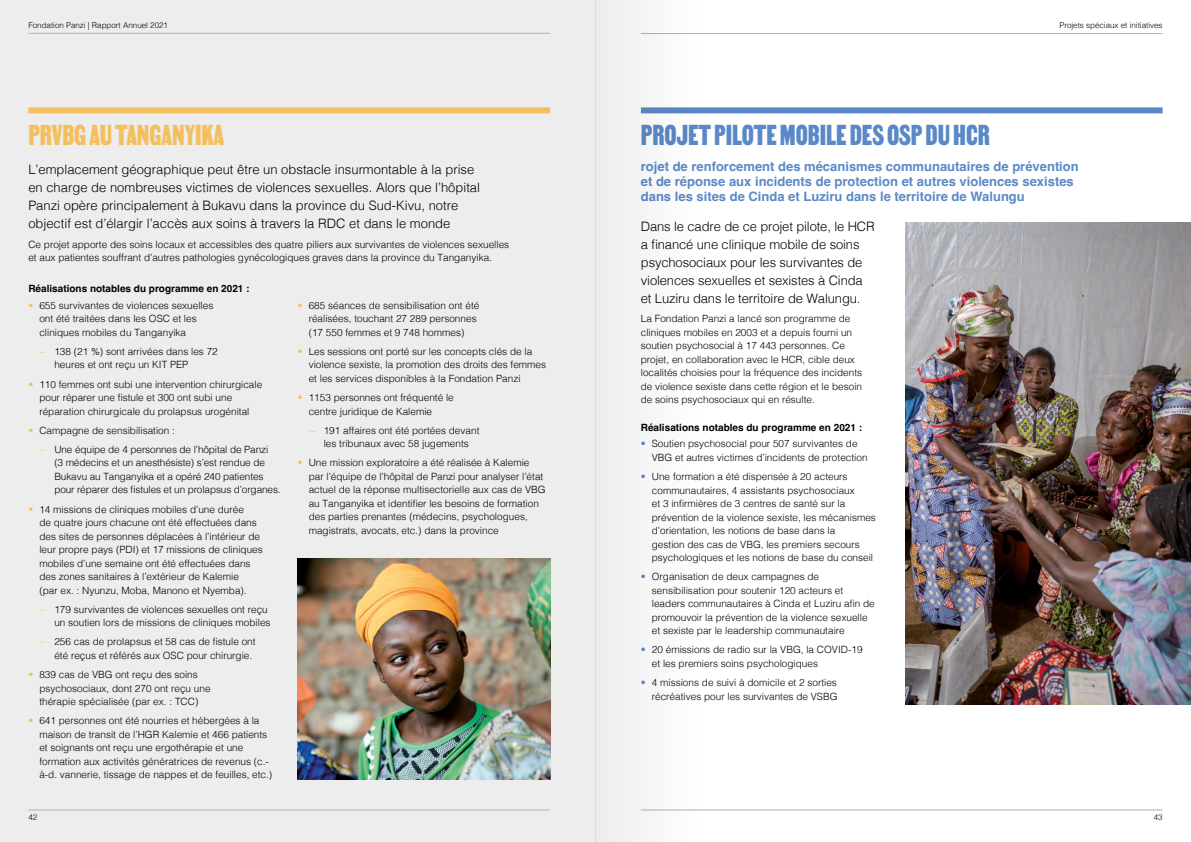
<style>
.page{position:relative;width:1191px;height:842px;background:#fff}
.page>*{position:absolute;margin:0;border:0;box-sizing:border-box;transform-origin:0 0}
.t1{font:34px "MARTIN";color:#5b89c7}
.t2{font:34px "MARTIN";color:#f4bf5f}
.t3{font:300 13px/18px "Helvetica";color:#000}
.t4{font:700 13px/15px "Helvetica";color:#5b89c7}
.t5{font:300 10px/13.5px "Helvetica";color:#000}
.t6{font:700 10px "Helvetica";color:#000}
.t7{font:300 8px "Helvetica";color:#000}
.s1{color:#f4bf5f}
.s2{color:#5b89c7}
</style>
<div class="page">
<div style="left:0;top:0;width:595px;height:842px;background:#ededed"></div>
<div style="left:28px;top:107px;width:522px;height:6px;background:#f4bf5f"></div>
<div style="left:641px;top:107px;width:521px;height:6px;background:#5b89c7"></div>
<img style="left:905px;top:222px;width:286px;height:482px">
<img style="left:298px;top:558px;width:252px;height:222px">
<hr style="left:28px;top:33px;width:522px;height:1px;background:#b3b2b2">
<hr style="left:641px;top:33px;width:521px;height:1px;background:#b3b2b2">
<hr style="left:28px;top:810px;width:522px;height:1px;background:#b3b2b2">
<hr style="left:641px;top:810px;width:521px;height:1px;background:#b3b2b2">
<div style="left:595px;top:0;width:116px;height:842px;background:#f6f6f6"></div>
<p class="t7" style="left:28px;top:19px;width:141px">Fondation Panzi | Rapport Annuel 2021</p>
<p class="t7" style="left:1059px;top:19px;width:105px">Projets spéciaux et initiatives</p>
<h1 class="t2" style="left:28px;top:115px;width:197px">PRVBG AU TANGANYIKA</h1>
<p class="t3" style="left:28px;top:160px;width:453px">L’emplacement géographique peut être un obstacle insurmontable à la prise en charge de nombreuses victimes de violences sexuelles. Alors que l’hôpital Panzi opère principalement à Bukavu dans la province du Sud-Kivu, notre objectif est d’élargir l’accès aux soins à travers la RDC et dans le monde</p>
<p class="t5" style="left:28px;top:237px;width:482px">Ce projet apporte des soins locaux et accessibles des quatre piliers aux survivantes de violences sexuelles et aux patientes souffrant d’autres pathologies gynécologiques graves dans la province du Tanganyika.</p>
<p class="t6" style="left:28px;top:283px;width:223px">Réalisations notables du programme en 2021 :</p>
<p class="t5" style="left:39px;top:298px;width:175px;text-indent:-11px"><span class="s1">•</span> 655 survivantes de violences sexuelles ont été traitées dans les OSC et les cliniques mobiles du Tanganyika</p>
<p class="t5" style="left:54px;top:344px;width:165px;text-indent:-14px"><span class="s1">–</span> 138 (21 %) sont arrivées dans les 72 heures et ont reçu un KIT PEP</p>
<p class="t5" style="left:39px;top:377px;width:224px;text-indent:-11px"><span class="s1">•</span> 110 femmes ont subi une intervention chirurgicale pour réparer une fistule et 300 ont subi une réparation chirurgicale du prolapsus urogénital</p>
<p class="t5" style="left:28px;top:423px;width:148px"><span class="s1">•</span> Campagne de sensibilisation :</p>
<p class="t5" style="left:54px;top:442px;width:228px;text-indent:-14px"><span class="s1">–</span> Une équipe de 4 personnes de l’hôpital de Panzi<br>(3 médecins et un anesthésiste) s’est rendue de Bukavu au Tanganyika et a opéré 240 patientes pour réparer des fistules et un prolapsus d’organes.</p>
<p class="t5" style="left:39px;top:502px;width:225px;text-indent:-11px"><span class="s1">•</span> 14 missions de cliniques mobiles d’une durée<br>de quatre jours chacune ont été effectuées dans des sites de personnes déplacées à l’intérieur de leur propre pays (PDI) et 17 missions de cliniques mobiles d’une semaine ont été effectuées dans des zones sanitaires à l’extérieur de Kalemie<br>(par ex. : Nyunzu, Moba, Manono et Nyemba).</p>
<p class="t5" style="left:40px;top:602px;width:232px;text-align:right"><span class="s1">–</span> 179 survivantes de violences sexuelles ont reçu un soutien lors de missions de cliniques mobiles</p>
<p class="t5" style="left:54px;top:634px;width:203px;text-indent:-14px"><span class="s1">–</span> 256 cas de prolapsus et 58 cas de fistule ont été reçus et référés aux OSC pour chirurgie.</p>
<p class="t5" style="left:39px;top:667px;width:173px;text-indent:-11px"><span class="s1">•</span> 839 cas de VBG ont reçu des soins psychosociaux, dont 270 ont reçu une thérapie spécialisée (par ex. : TCC)</p>
<p class="t5" style="left:39px;top:713px;width:234px;text-indent:-11px"><span class="s1">•</span> 641 personnes ont été nourries et hébergées à la maison de transit de l’HGR Kalemie et 466 patients et soignants ont reçu une ergothérapie et une formation aux activités génératrices de revenus (c.- à-d. vannerie, tissage de nappes et de feuilles, etc.)</p>
<p class="t5" style="left:309px;top:298px;width:172px;text-indent:-11px"><span class="s1">•</span> 685 séances de sensibilisation ont été réalisées, touchant 27 289 personnes (17 550 femmes et 9 748 hommes)</p>
<p class="t5" style="left:309px;top:344px;width:239px;text-indent:-11px"><span class="s1">•</span> Les sessions ont porté sur les concepts clés de la violence sexiste, la promotion des droits des femmes et les services disponibles à la Fondation Panzi</p>
<p class="t5" style="left:309px;top:390px;width:147px;text-indent:-11px"><span class="s1">•</span> 1153 personnes ont fréquenté le centre juridique de Kalemie</p>
<p class="t5" style="left:310px;top:423px;width:171px;text-align:center"><span class="s1">–</span> 191 affaires ont été portées devant les tribunaux avec 58 jugements</p>
<p class="t5" style="left:309px;top:455px;width:238px;text-indent:-11px"><span class="s1">•</span> Une mission exploratoire a été réalisée à Kalemie par l’équipe de l’hôpital de Panzi pour analyser l’état actuel de la réponse multisectorielle aux cas de VBG au Tanganyika et identifier les besoins de formation des parties prenantes (médecins, psychologues, magistrats, avocats, etc.) dans la province</p>
<h1 class="t1" style="left:641px;top:115px;width:350px">PROJET PILOTE MOBILE DES OSP DU HCR</h1>
<h2 class="t4" style="left:641px;top:161px;width:439px">rojet de renforcement des mécanismes communautaires de prévention et de réponse aux incidents de protection et autres violences sexistes dans les sites de Cinda et Luziru dans le territoire de Walungu</h2>
<h2 class="t3" style="left:641px;top:217px;width:235px">Dans le cadre de ce projet pilote, le HCR a financé une clinique mobile de soins psychosociaux pour les survivantes de violences sexuelles et sexistes à Cinda et Luziru dans le territoire de Walungu.</h2>
<p class="t5" style="left:641px;top:311px;width:223px">La Fondation Panzi a lancé son programme de cliniques mobiles en 2003 et a depuis fourni un soutien psychosocial à 17 443 personnes. Ce projet, en collaboration avec le HCR, cible deux localités choisies pour la fréquence des incidents de violence sexiste dans cette région et le besoin de soins psychosociaux qui en résulte.</p>
<p class="t6" style="left:641px;top:421px;width:223px">Réalisations notables du programme en 2021 :</p>
<p class="t5" style="left:652px;top:436px;width:217px;text-indent:-11px"><span class="s2">•</span> Soutien psychosocial pour 507 survivantes de<br>VBG et autres victimes d’incidents de protection</p>
<p class="t5" style="left:652px;top:469px;width:225px;text-indent:-11px"><span class="s2">•</span> Une formation a été dispensée à 20 acteurs communautaires, 4 assistants psychosociaux<br>et 3 infirmières de 3 centres de santé sur la prévention de la violence sexiste, les mécanismes d’orientation, les notions de base dans la<br>gestion des cas de VBG, les premiers secours psychologiques et les notions de base du conseil</p>
<p class="t5" style="left:652px;top:569px;width:224px;text-indent:-11px"><span class="s2">•</span> Organisation de deux campagnes de sensibilisation pour soutenir 120 acteurs et leaders communautaires à Cinda et Luziru afin de promouvoir la prévention de la violence sexuelle et sexiste par le leadership communautaire</p>
<p class="t5" style="left:652px;top:642px;width:212px;text-indent:-11px"><span class="s2">•</span> 20 émissions de radio sur la VBG, la COVID-19 et les premiers soins psychologiques</p>
<p class="t5" style="left:641px;top:675px;width:198px;text-align:right"><span class="s2">•</span> 4 missions de suivi à domicile et 2 sorties récréatives pour les survivantes de VSBG</p>
<p class="t7" style="left:28px;top:810px;width:10px">42</p>
<p class="t7" style="left:1153px;top:810px;width:10px">43</p>
</div>
